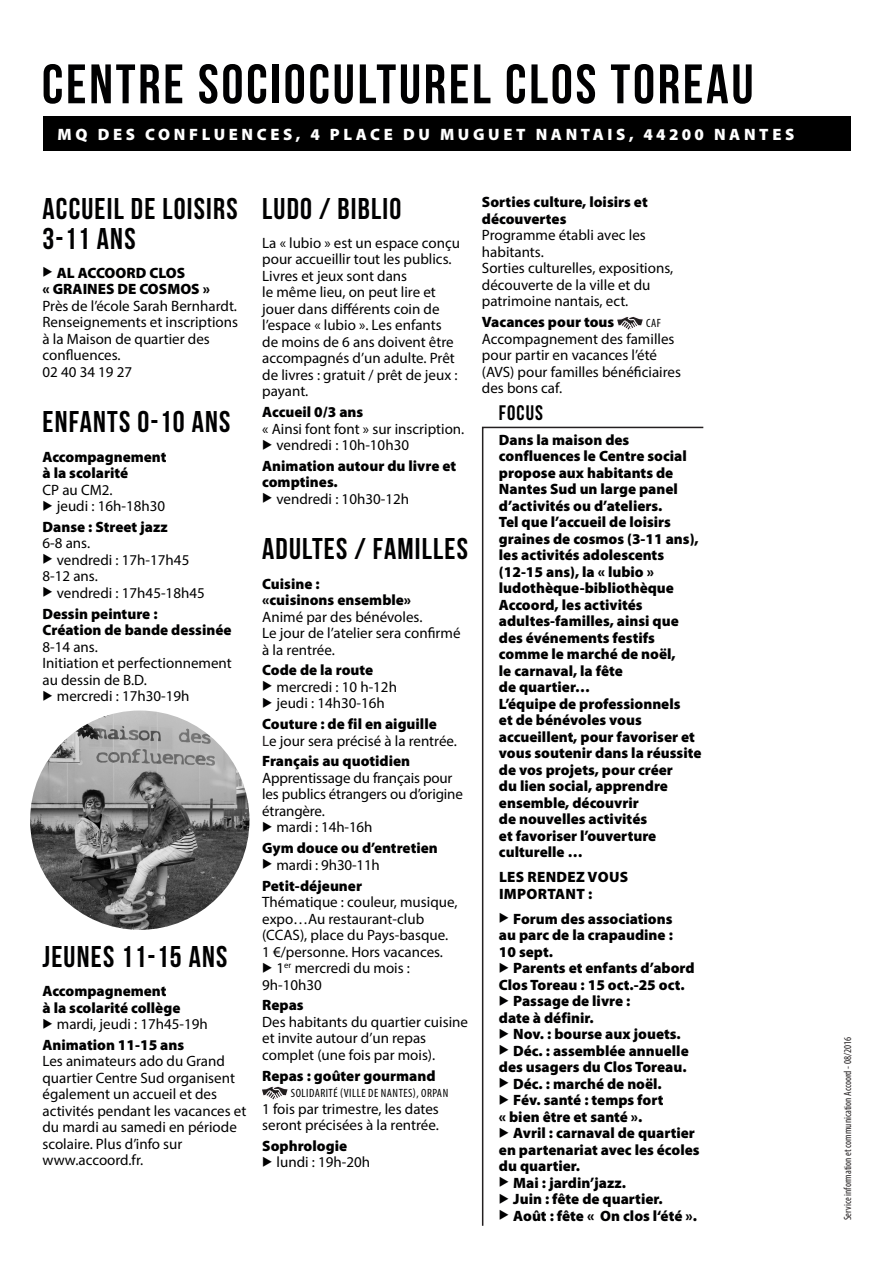
<style>
.page{position:relative;width:893px;height:1263px;background:#fff}
.page>*{position:absolute;margin:0;border:0;box-sizing:border-box;transform-origin:0 0}
.t1{font:55.5px "Bebas Neue";letter-spacing:.05em;color:#000001}
.Colonne_texte{font:30px/30px "Bebas Neue";letter-spacing:.04em;color:#000001}
.Colonne_texte-2{font:21px "Bebas Neue";letter-spacing:.05em;color:#000001}
._2-BandeInfosBlanc_B{font:900 16.5px "Myriad Pro";letter-spacing:.22em;color:#fff}
.Colonne_texte-3{font:15px/16.5px "Myriad Pro";color:#000001}
.Colonne_texte-4{font:900 15px/16.5px "Myriad Pro";color:#000001}
.Colonne_texte-5{font:900 15px/16.5px "Myriad Pro";letter-spacing:.02em;color:#000001}
.Colonne_texte-6{font:condensed 12px "Myriad Pro";letter-spacing:.04em;color:#000001}
.t2{font:condensed 10.5px "Myriad Pro";color:#231f20}
.s1{font-weight:900}
.s2{font-weight:400}
.s3{color:#231f20}
</style>
<div class="page">
<svg style="left:262px;top:1086px;width:26px;height:14px"></svg>
<svg style="left:617px;top:316px;width:26px;height:14px"></svg>
<img style="left:30px;top:710px;width:219px;height:220px;border-radius:110px">
<svg style="left:481px;top:426px;width:223px;height:800px"></svg>
<div style="left:43px;top:116px;width:807px;height:35px;background:#000"></div>
<p class="t1" style="left:42px;top:54px;width:713px">CENTRE SOCIOCULTUREL CLOS TOREAU</p>
<p class="_2-BandeInfosBlanc_B" style="left:58px;top:123px;width:738px">MQ DES CONFLUENCES, 4 PLACE DU MUGUET NANTAIS, 44200 NANTES</p>
<p class="Colonne_texte" style="left:43px;top:193px;width:197px">ACCUEIL DE LOISIRS<br>3-11 ANS</p>
<p class="Colonne_texte-3" style="left:43px;top:264px;width:197px">◆ <span class="s1">AL ACCOORD CLOS<br>« GRAINES DE COSMOS »<br></span>Près de l’école Sarah Bernhardt.<br>Renseignements et inscriptions à la Maison de quartier des confluences.<br>02 40 34 19 27</p>
<p class="Colonne_texte" style="left:43px;top:407px;width:189px">ENFANTS 0-10 ANS</p>
<p class="Colonne_texte-4" style="left:43px;top:448px;width:126px">Accompagnement à la scolarité<br><span class="s2">CP au CM2.</span></p>
<p class="Colonne_texte-3" style="left:43px;top:498px;width:124px">◆ jeudi : 16h-18h30</p>
<p class="Colonne_texte-4" style="left:43px;top:518px;width:127px">Danse : Street jazz<br><span class="s2">6-8 ans.</span></p>
<p class="Colonne_texte-3" style="left:43px;top:551px;width:148px">◆ vendredi : 17h-17h45<br>8-12 ans.</p>
<p class="Colonne_texte-3" style="left:43px;top:584px;width:164px">◆ vendredi : 17h45-18h45</p>
<p class="Colonne_texte-3" style="left:43px;top:605px;width:191px"><span class="s1">Dessin peinture :<br>Création de bande dessinée<br></span>8-14 ans.<br>Initiation et perfectionnement au dessin de B.D.</p>
<p class="Colonne_texte-3" style="left:43px;top:688px;width:148px">◆ mercredi : 17h30-19h</p>
<p class="Colonne_texte" style="left:43px;top:941px;width:186px">JEUNES 11-15 ANS</p>
<p class="Colonne_texte-4" style="left:43px;top:982px;width:139px">Accompagnement<br>à la scolarité collège</p>
<p class="Colonne_texte-3" style="left:43px;top:1015px;width:167px">◆ mardi, jeudi : 17h45-19h</p>
<p class="Colonne_texte-3" style="left:43px;top:1036px;width:205px"><span class="s1">Animation 11-15 ans<br></span>Les animateurs ado du Grand quartier Centre Sud organisent également un accueil et des activités pendant les vacances et du mardi au samedi en période scolaire. Plus d’info sur www.accoord.fr.</p>
<p class="Colonne_texte" style="left:262px;top:193px;width:141px">LUDO / BIBLIO</p>
<p class="Colonne_texte-3" style="left:262px;top:234px;width:199px">La « lubio » est un espace conçu pour accueillir tout les publics.<br>Livres et jeux sont dans<br>le même lieu, on peut lire et jouer dans différents coin de l’espace « lubio ». Les enfants de moins de 6 ans doivent être accompagnés d’un adulte. Prêt de livres : gratuit / prêt de jeux : payant.</p>
<p class="Colonne_texte-3" style="left:262px;top:404px;width:204px"><span class="s1">Accueil 0/3 ans<br></span>« Ainsi font font » sur inscription.</p>
<p class="Colonne_texte-3" style="left:262px;top:437px;width:148px">◆ vendredi : 10h-10h30</p>
<p class="Colonne_texte-4" style="left:262px;top:457px;width:196px">Animation autour du livre et comptines.</p>
<p class="Colonne_texte-3" style="left:262px;top:490px;width:148px">◆ vendredi : 10h30-12h</p>
<p class="Colonne_texte" style="left:262px;top:534px;width:207px">ADULTES / FAMILLES</p>
<p class="Colonne_texte-3" style="left:262px;top:575px;width:200px"><span class="s1">Cuisine :<br>«cuisinons ensemble»<br></span>Animé par des bénévoles.<br>Le jour de l’atelier sera confirmé à la rentrée.</p>
<p class="Colonne_texte-4" style="left:262px;top:661px;width:113px">Code de la route</p>
<p class="Colonne_texte-3" style="left:262px;top:678px;width:136px">◆ mercredi : 10 h-12h</p>
<p class="Colonne_texte-3" style="left:262px;top:695px;width:124px">◆ jeudi : 14h30-16h</p>
<p class="Colonne_texte-3" style="left:262px;top:716px;width:196px"><span class="s1">Couture : de fil en aiguille<br></span><span class="s3">L</span>e jour sera précisé à la rentrée.</p>
<p class="Colonne_texte-3" style="left:262px;top:753px;width:202px"><span class="s1">Français au quotidien<br></span>Apprentissage du français pour les publics étrangers ou d’origine étrangère.</p>
<p class="Colonne_texte-3" style="left:262px;top:819px;width:112px">◆ mardi : 14h-16h</p>
<p class="Colonne_texte-4" style="left:262px;top:839px;width:177px">Gym douce ou d’entretien</p>
<p class="Colonne_texte-3" style="left:262px;top:856px;width:119px">◆ mardi : 9h30-11h</p>
<p class="Colonne_texte-3" style="left:262px;top:877px;width:197px"><span class="s1">Petit-déjeuner<br></span>Thématique : couleur, musique, expo…Au restaurant-club (CCAS), place du Pays-basque.<br>1 €/personne. Hors vacances.</p>
<p class="Colonne_texte-3" style="left:262px;top:959px;width:149px">◆ 1<sup>er</sup> mercredi du mois :<br>9h-10h30</p>
<p class="Colonne_texte-3" style="left:262px;top:997px;width:207px"><span class="s1">Repas<br></span>Des habitants du quartier cuisine et invite autour d’un repas complet (une fois par mois).</p>
<p class="Colonne_texte-4" style="left:262px;top:1066px;width:175px">Repas : goûter gourmand</p>
<p class="Colonne_texte-6" style="left:291px;top:1086px;width:159px">SOLIDARITÉ (VILLE DE NANTES), ORPAN</p>
<p class="Colonne_texte-3" style="left:262px;top:1100px;width:178px">1 fois par trimestre, les dates seront précisées à la rentrée.</p>
<p class="Colonne_texte-4" style="left:262px;top:1137px;width:86px">Sophrologie</p>
<p class="Colonne_texte-3" style="left:262px;top:1154px;width:109px">◆ lundi : 19h-20h</p>
<p class="Colonne_texte-3" style="left:482px;top:194px;width:193px"><span class="s1">Sorties culture, loisirs et découvertes<br></span>Programme établi avec les habitants.<br>Sorties culturelles, expositions, découverte de la ville et du patrimoine nantais, ect.</p>
<p class="Colonne_texte-4" style="left:482px;top:313px;width:134px">Vacances pour tous</p>
<p class="Colonne_texte-6" style="left:646px;top:316px;width:16px">CAF</p>
<p class="Colonne_texte-3" style="left:482px;top:330px;width:201px">Accompagnement des familles pour partir en vacances l’été (AVS) pour familles bénéficiaires des bons caf.</p>
<p class="Colonne_texte-2" style="left:499px;top:401px;width:46px">FOCUS</p>
<p class="Colonne_texte-4" style="left:499px;top:431px;width:204px">Dans la maison des confluences le Centre social propose aux habitants de<br>Nantes Sud un large panel d’activités ou d’ateliers.<br>Tel que l’accueil de loisirs graines de cosmos (3-11 ans), les activités adolescents (12-15 ans), la « lubio » ludothèque-bibliothèque<br>Accoord, les activités adultes-familles, ainsi que des événements festifs comme le marché de noël,<br>le carnaval, la fête<br>de quartier…<br>L’équipe de professionnels<br>et de bénévoles vous accueillent, pour favoriser et vous soutenir dans la réussite de vos projets, pour créer<br>du lien social, apprendre ensemble, découvrir<br>de nouvelles activités<br>et favoriser l’ouverture culturelle …</p>
<p class="Colonne_texte-5" style="left:499px;top:868px;width:131px">LES RENDEZ VOUS<br>IMPORTANT :</p>
<p class="Colonne_texte-4" style="left:499px;top:910px;width:175px;text-align:justify">◆ Forum des associations au parc de la crapaudine :<br>10 sept.</p>
<p class="Colonne_texte-4" style="left:499px;top:959px;width:197px">◆ Parents et enfants d’abord<br>Clos Toreau : 15 oct.-25 oct.</p>
<p class="Colonne_texte-4" style="left:499px;top:992px;width:133px">◆ Passage de livre : date à définir.</p>
<p class="Colonne_texte-4" style="left:499px;top:1025px;width:183px">◆ Nov. : bourse aux jouets.</p>
<p class="Colonne_texte-4" style="left:499px;top:1042px;width:191px">◆ Déc. : assemblée annuelle des usagers du Clos Toreau.</p>
<p class="Colonne_texte-4" style="left:499px;top:1075px;width:164px">◆ Déc. : marché de noël.</p>
<p class="Colonne_texte-4" style="left:499px;top:1091px;width:166px">◆ Fév. santé : temps fort « bien être et santé ».</p>
<p class="Colonne_texte-4" style="left:499px;top:1124px;width:202px">◆ Avril : carnaval de quartier en partenariat avec les écoles du quartier.</p>
<p class="Colonne_texte-4" style="left:499px;top:1174px;width:129px">◆ Mai : jardin’jazz.</p>
<p class="Colonne_texte-4" style="left:499px;top:1190px;width:165px">◆ Juin : fête de quartier.</p>
<p class="Colonne_texte-4" style="left:499px;top:1207px;width:199px">◆ Août : fête « On clos l‘été ».</p>
<p class="t2" style="left:841px;top:1220px;width:185px;rotate:-90deg">Service information et communication Accoord - 08/2016</p>
</div>
